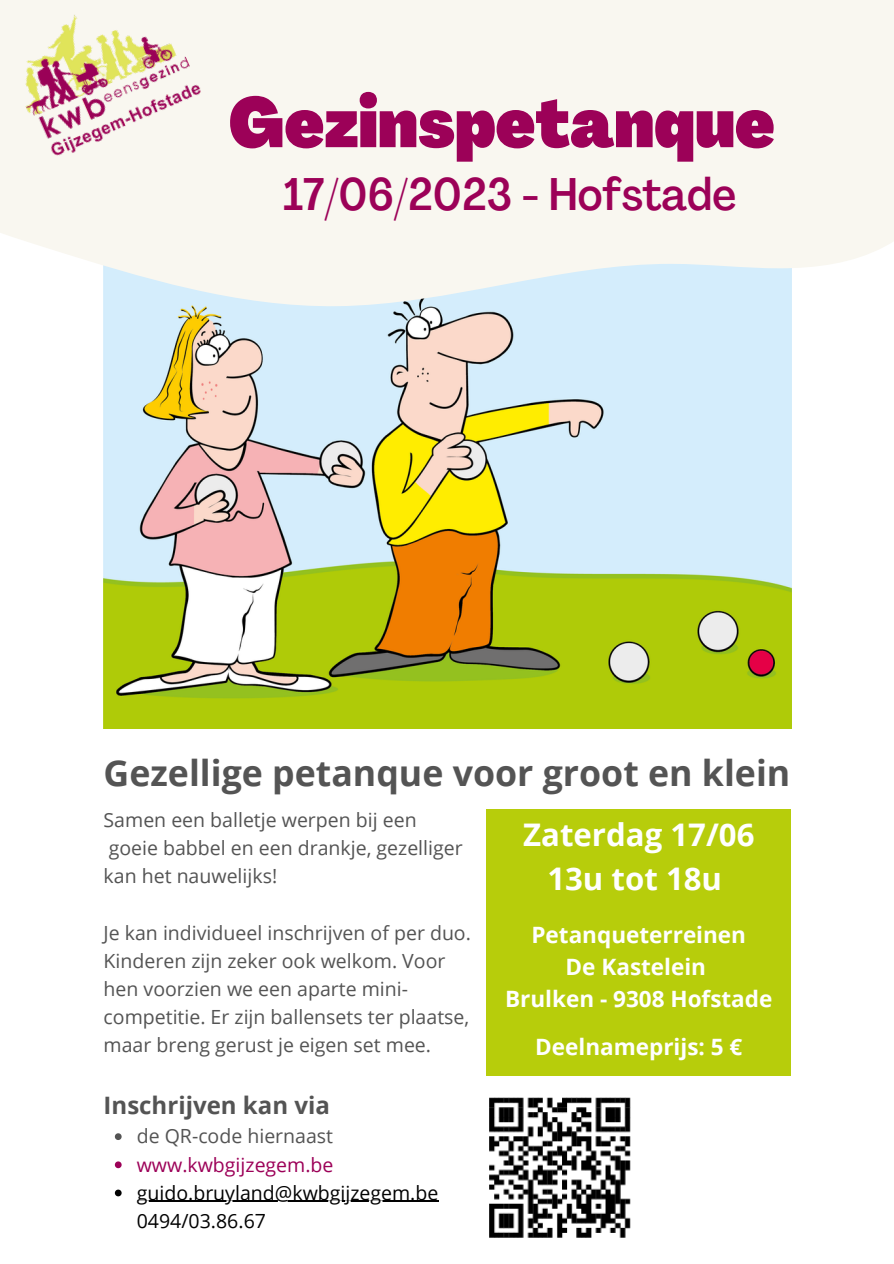
<style>
.page{position:relative;width:894px;height:1264px;background:#fff}
.page>*{position:absolute;margin:0;border:0;box-sizing:border-box;transform-origin:0 0}
.t1{font:900 condensed 69px "Agrandir";color:#9c0158}
.t2{font:500 condensed 45px "Agrandir";color:#9c0158}
.t3{font:700 35.7px "Open Sans";color:#545454}
.t4{font:700 31.2px "Open Sans";color:#fff}
.t5{font:700 24px "Open Sans";color:#545454}
.t6{font:700 22.5px "Open Sans";color:#fff}
.t7{font:19.5px/28.2px "Open Sans";color:#545454}
.t8{font:19.5px/28.2px "Open Sans";color:#020202}
.t9{font:19.5px "Open Sans";color:#9c0158}
</style>
<div class="page">
<img style="left:104px;top:346px;width:686px;height:382px">
<svg style="left:0;top:0;width:893px;height:346px;fill:#f9f7f0"></svg>
<div style="left:486px;top:808px;width:304px;height:267px;background:#b7cd0b"></div>
<img style="left:0;top:0;width:212px;height:172px">
<img style="left:489px;top:1097px;width:142px;height:141px">
<svg style="left:115px;top:1133px;width:7px;height:6px"></svg>
<svg style="left:115px;top:1161px;width:7px;height:7px"></svg>
<svg style="left:115px;top:1189px;width:7px;height:7px"></svg>
<hr style="left:137px;top:1200px;width:301px;height:1px;background:#020202">
<p class="t1" style="left:229px;top:95px;width:547px">Gezinspetanque</p>
<p class="t2" style="left:283px;top:176px;width:454px">17/06/2023 - Hofstade</p>
<p class="t3" style="left:104px;top:748px;width:688px">Gezellige petanque voor groot en klein</p>
<p class="t7" style="left:104px;top:805px;width:360px">Samen een balletje werpen bij een goeie babbel en een drankje, gezelliger kan het nauwelijks!</p>
<p class="t7" style="left:104px;top:917px;width:369px">Je kan individueel inschrijven of per duo.<br>Kinderen zijn zeker ook welkom. Voor hen voorzien we een aparte mini&shy;competitie. Er zijn ballensets ter plaatse, maar breng gerust je eigen set mee.</p>
<p class="t5" style="left:104px;top:1088px;width:228px">Inschrijven kan via</p>
<p class="t7" style="left:137px;top:1121px;width:198px">de QR-code hiernaast</p>
<p class="t9" style="left:137px;top:1150px;width:198px">www.kwbgijzegem.be</p>
<p class="t8" style="left:137px;top:1177px;width:303px">guido.bruyland@kwbgijzegem.be<br>0494/03.86.67</p>
<p class="t4" style="left:523px;top:812px;width:233px">Zaterdag 17/06</p>
<p class="t4" style="left:547px;top:857px;width:176px">13u tot 18u</p>
<p class="t6" style="left:531px;top:918px;width:216px">Petanqueterreinen</p>
<p class="t6" style="left:565px;top:950px;width:142px">De Kastelein</p>
<p class="t6" style="left:505px;top:982px;width:269px">Brulken - 9308 Hofstade</p>
<p class="t6" style="left:535px;top:1031px;width:209px">Deelnameprijs: 5 €</p>
</div>
